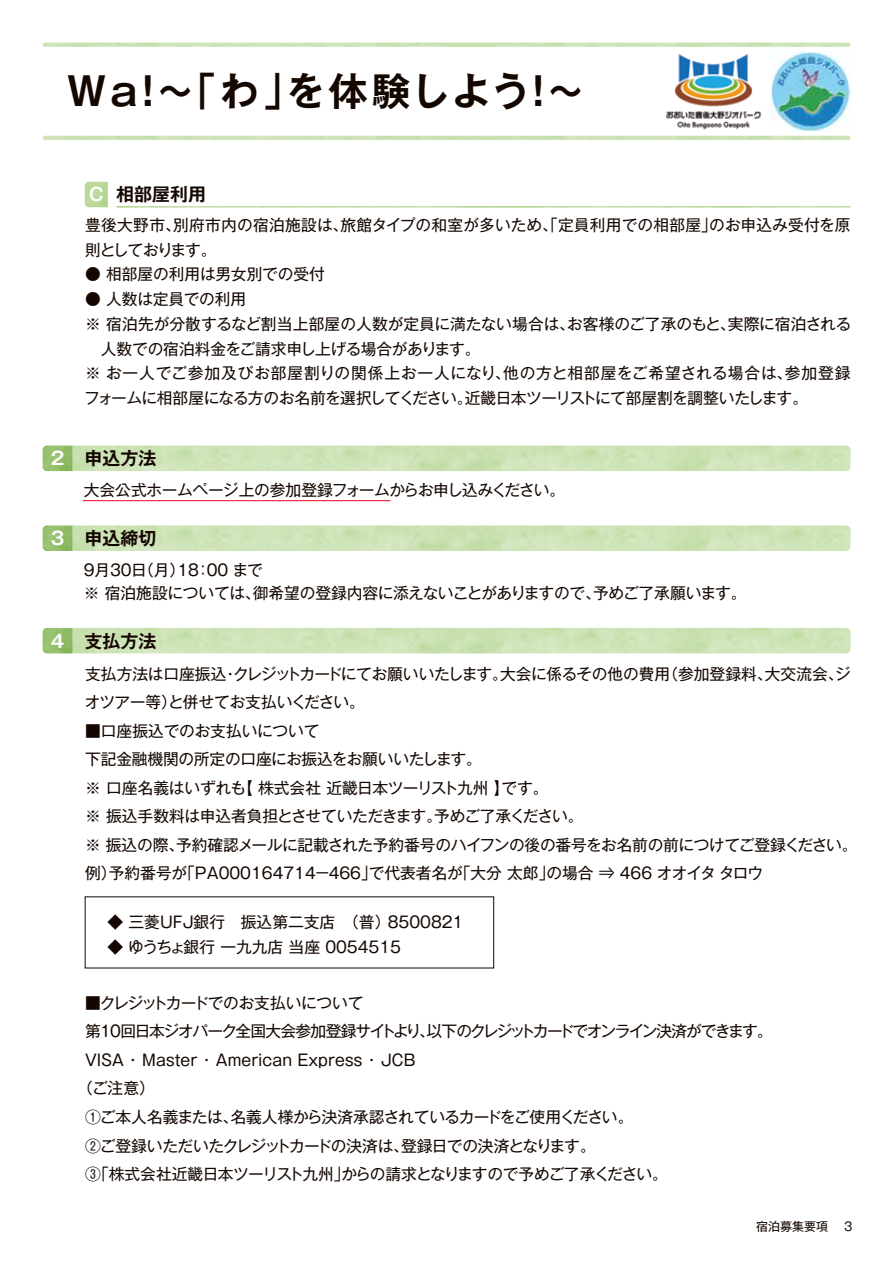
<style>
.page{position:relative;width:893px;height:1263px;background:#fff}
.page>*{position:absolute;margin:0;border:0;box-sizing:border-box;transform-origin:0 0}
.t1{font:700 39px "Gothic MB101 Pro De";letter-spacing:.055em;color:#140700}
.t2{font:700 18px "Gothic MB101 Pro De";color:#140700}
.t3{font:700 18px "Gothic MB101 Pro De";color:#fff}
.t4{font:15.75px/28.5px "Gothic MB101 Pro";letter-spacing:-.015em;color:#140700}
.t5{font:15.75px "Gothic MB101 Pro";letter-spacing:-.04em;color:#140700}
.t6{font:15.75px/24.8px "Gothic MB101 Pro";letter-spacing:.01em;color:#140700}
.t7{font:15.75px "Gothic MB101 Pro";letter-spacing:-.08em;color:#140700}
.t8{font:15.75px "Gothic MB101 Pro";letter-spacing:-.05em;color:#140700}
.t9{font:15.75px "Gothic MB101 Pro";letter-spacing:-.405em;color:#140700}
.t10{font:12px "Gothic MB101 Pro";color:#140700}
.s1{color:#fff}
</style>
<div class="page">
<img style="left:770px;top:51px;width:81px;height:81px">
<img style="left:660px;top:42px;width:107px;height:94px">
<hr style="left:43px;top:136px;width:807px;height:4px;background:#cde3b4;border-radius:2px">
<svg style="left:43px;top:43px;width:807px;height:4px;background:#cee3b7"></svg>
<svg style="left:43px;top:445px;width:807px;height:26px;background:#cee3b7"></svg>
<svg style="left:43px;top:445px;width:29px;height:26px"></svg>
<svg style="left:43px;top:525px;width:807px;height:26px;background:#cee3b7"></svg>
<svg style="left:43px;top:525px;width:29px;height:26px"></svg>
<svg style="left:43px;top:628px;width:807px;height:25px;background:#cbe1b3"></svg>
<svg style="left:85px;top:182px;width:23px;height:25px"></svg>
<hr style="left:117px;top:206px;width:733px;height:2px;background:#bfbfbf">
<hr style="left:83px;top:500px;width:307px;height:1px;background:#ef001e">
<h1 class="t1" style="left:67px;top:59px;width:519px">Wa!～「わ」を体験しよう！～</h1>
<p class="t2" style="left:89px;top:179px;width:119px"><span class="s1">C</span> 相部屋利用</p>
<p class="t6" style="left:85px;top:210px;width:767px">豊後大野市、別府市内の宿泊施設は、旅館タイプの和室が多いため、「定員利用での相部屋」のお申込み受付を原則としております。</p>
<p class="t4" style="left:85px;top:258px;width:241px">● 相部屋の利用は男女別での受付</p>
<p class="t4" style="left:84px;top:284px;width:769px;line-height:24.8px">● 人数は定員での利用<br>※ 宿泊先が分散するなど割当上部屋の人数が定員に満たない場合は、お客様のご了承のもと、実際に宿泊される　人数での宿泊料金をご請求申し上げる場合があります。<br>※ お一人でご参加及びお部屋割りの関係上お一人になり、他の方と相部屋をご希望される場合は、参加登録フォームに相部屋になる方のお名前を選択してください。近畿日本ツーリストにて部屋割を調整いたします。</p>
<p class="t3" style="left:51px;top:443px;width:15px">2</p>
<p class="t2" style="left:84px;top:443px;width:74px">申込方法</p>
<p class="t4" style="left:84px;top:474px;width:483px">大会公式ホームページ上の参加登録フォームからお申し込みください。</p>
<p class="t3" style="left:51px;top:523px;width:15px">3</p>
<p class="t2" style="left:84px;top:523px;width:74px">申込締切</p>
<p class="t4" style="left:84px;top:557px;width:664px;line-height:22.5px">9月30日（月）18：00 まで<br>※ 宿泊施設については、御希望の登録内容に添えないことがありますので、予めご了承願います。</p>
<p class="t3" style="left:51px;top:626px;width:15px">4</p>
<p class="t2" style="left:84px;top:626px;width:74px">支払方法</p>
<p class="t4" style="left:85px;top:657px;width:767px">支払方法は口座振込・クレジットカードにてお願いいたします。大会に係るその他の費用（参加登録料、大交流会、ジオツアー等）と併せてお支払いください。</p>
<p class="t4" style="left:85px;top:714px;width:774px">■口座振込でのお支払いについて<br>下記金融機関の所定の口座にお振込をお願いいたします。<br>※ 口座名義はいずれも【 株式会社 近畿日本ツーリスト九州 】です。<br>※ 振込手数料は申込者負担とさせていただきます。予めご了承ください。<br>※ 振込の際、予約確認メールに記載された予約番号のハイフンの後の番号をお名前の前につけてご登録ください。例）予約番号が「PA000164714－466」で代表者名が「大分 太郎」の場合 ⇒ 466 オオイタ タロウ</p>
<p class="t4" style="left:108px;top:905px;width:357px">◆ 三菱UFJ銀行　振込第二支店　（普）8500821</p>
<p class="t4" style="left:108px;top:930px;width:295px">◆ ゆうちょ銀行 一九九店 当座 0054515</p>
<p class="t4" style="left:85px;top:986px;width:280px">■クレジットカードでのお支払いについて</p>
<p class="t7" style="left:85px;top:1018px;width:689px">第10回日本ジオパーク全国大会参加登録サイトより、以下のクレジットカードでオンライン決済ができます。</p>
<p class="t9" style="left:83px;top:1047px;width:336px">ＶＩＳＡ ・ Ｍａｓｔｅｒ ・ Ａｍｅｒｉｃａｎ Ｅｘｐｒｅｓｓ ・ ＪＣＢ</p>
<p class="t4" style="left:77px;top:1072px;width:79px">（ご注意）</p>
<p class="t5" style="left:85px;top:1104px;width:550px">①ご本人名義または、名義人様から決済承認されているカードをご使用ください。</p>
<p class="t8" style="left:85px;top:1132px;width:512px">②ご登録いただいたクレジットカードの決済は、登録日での決済となります。</p>
<p class="t5" style="left:85px;top:1161px;width:584px">③「株式会社近畿日本ツーリスト九州」からの請求となりますので予めご了承ください。</p>
<p class="t10" style="left:756px;top:1216px;width:98px">宿泊募集要項 　3</p>
</div>
